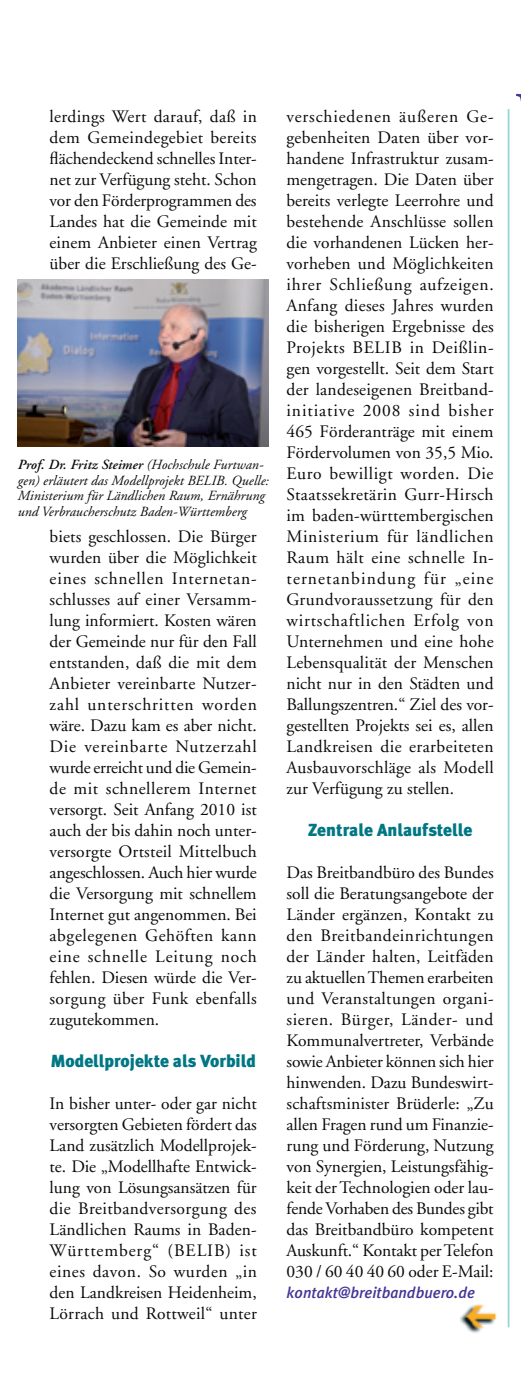
<style>
.page{position:relative;width:521px;height:1389px;background:#fff}
.page>*{position:absolute;margin:0;border:0;box-sizing:border-box;transform-origin:0 0}
._3_Fließtext{font:17.5px/21px "Adobe Garamond LT";color:#0b0a08;text-align:justify}
._3_Sub_fett_mittelgr{font:900 17.5px "Meta Plus";color:#007783}
._3_Fließtext-2{font:italic 500 15.75px "Meta Plus";color:#433696}
._4_Bildlegende{font:italic 14px/15.8px "Adobe Garamond LT";letter-spacing:.005em;color:#0b0a08}
.s1{font-weight:600}
</style>
<div class="page">
<img style="left:461px;top:1304px;width:36px;height:29px">
<hr style="left:508px;top:109px;width:1px;height:1218px;background:#93d5d4">
<img style="left:18px;top:280px;width:250px;height:166px">
<p class="_3_Fließtext" style="left:50px;top:106px;width:209px">lerdings Wert darauf, daß in dem Gemeindegebiet bereits flächendeckend schnelles Inter&shy;net zur Verfügung steht. Schon vor den Förderprogrammen des Landes hat die Gemeinde mit einem Anbieter einen Vertrag über die Erschließung des Ge-</p>
<p class="_4_Bildlegende" style="left:18px;top:457px;width:253px"><span class="s1">Prof. Dr. Fritz Steimer</span> (Hochschule Furtwan&shy;gen) erläutert das Modellprojekt BELIB. Quelle:</p>
<p class="_4_Bildlegende" style="left:18px;top:488px;width:249px">Ministerium für Ländlichen Raum, Ernährung und Verbraucherschutz Baden-Württemberg</p>
<p class="_3_Fließtext" style="left:50px;top:526px;width:209px">biets geschlossen. Die Bürger wurden über die Möglichkeit eines schnellen Internetan&shy;schlusses auf einer Versamm&shy;lung informiert. Kosten wären der Gemeinde nur für den Fall entstanden, daß die mit dem Anbieter vereinbarte Nutzer&shy;zahl unterschritten worden wäre. Dazu kam es aber nicht.<br>Die vereinbarte Nutzerzahl wurde erreicht und die Gemein&shy;de mit schnellerem Internet versorgt. Seit Anfang 2010 ist auch der bis dahin noch unter&shy;versorgte Ortsteil Mittelbuch angeschlossen. Auch hier wurde die Versorgung mit schnellem Internet gut angenommen. Bei abgelegenen Gehöften kann eine schnelle Leitung noch fehlen. Diesen würde die Ver&shy;sorgung über Funk ebenfalls zugutekommen.</p>
<p class="_3_Sub_fett_mittelgr" style="left:50px;top:1051px;width:207px">Modellprojekte als Vorbild</p>
<p class="_3_Fließtext" style="left:50px;top:1093px;width:209px">In bisher unter- oder gar nicht versorgten Gebieten fördert das Land zusätzlich Modellprojek&shy;te. Die „Modellhafte Entwick&shy;lung von Lösungsansätzen für die Breitbandversorgung des Ländlichen Raums in Baden-Württemberg“ (BELIB) ist eines davon. So wurden „in den Landkreisen Heidenheim, Lörrach und Rottweil“ unter</p>
<p class="_3_Fließtext" style="left:286px;top:106px;width:209px">verschiedenen äußeren Ge&shy;gebenheiten Daten über vor&shy;handene Infrastruktur zusam&shy;mengetragen. Die Daten über bereits verlegte Leerrohre und bestehende Anschlüsse sollen die vorhandenen Lücken her&shy;vorheben und Möglichkeiten ihrer Schließung aufzeigen.<br>Anfang dieses Jahres wurden die bisherigen Ergebnisse des Projekts BELIB in Deißlin&shy;gen vorgestellt. Seit dem Start der landeseigenen Breitband&shy;initiative 2008 sind bisher 465 Förderanträge mit einem Fördervolumen von 35,5 Mio.<br>Euro bewilligt worden. Die Staatssekretärin Gurr-Hirsch im baden-württembergischen Ministerium für ländlichen Raum hält eine schnelle In&shy;ternetanbindung für „eine Grundvoraussetzung für den wirtschaftlichen Erfolg von Unternehmen und eine hohe Lebensqualität der Menschen nicht nur in den Städten und Ballungszentren.“ Ziel des vor&shy;gestellten Projekts sei es, allen Landkreisen die erarbeiteten Ausbauvorschläge als Modell zur Verfügung zu stellen.</p>
<p class="_3_Sub_fett_mittelgr" style="left:308px;top:820px;width:166px">Zentrale Anlaufstelle</p>
<p class="_3_Fließtext" style="left:286px;top:862px;width:209px">Das Breitbandbüro des Bundes soll die Beratungsangebote der Länder ergänzen, Kontakt zu den Breitbandeinrichtungen der Länder halten, Leitfäden zu aktuellen Themen erarbeiten und Veranstaltungen organi&shy;sieren. Bürger, Länder- und Kommunalvertreter, Verbände sowie Anbieter können sich hier hinwenden. Dazu Bundeswirt&shy;schaftsminister Brüderle: „Zu allen Fragen rund um Finanzie&shy;rung und Förderung, Nutzung von Synergien, Leistungsfähig&shy;keit der Technologien oder lau&shy;fende Vorhaben des Bundes gibt das Breitbandbüro kompetent Auskunft.“ Kontakt per Telefon 030 / 60 40 40 60 oder E-Mail:</p>
<p class="_3_Fließtext-2" style="left:286px;top:1283px;width:190px">kontakt@breitbandbuero.de</p>
</div>
